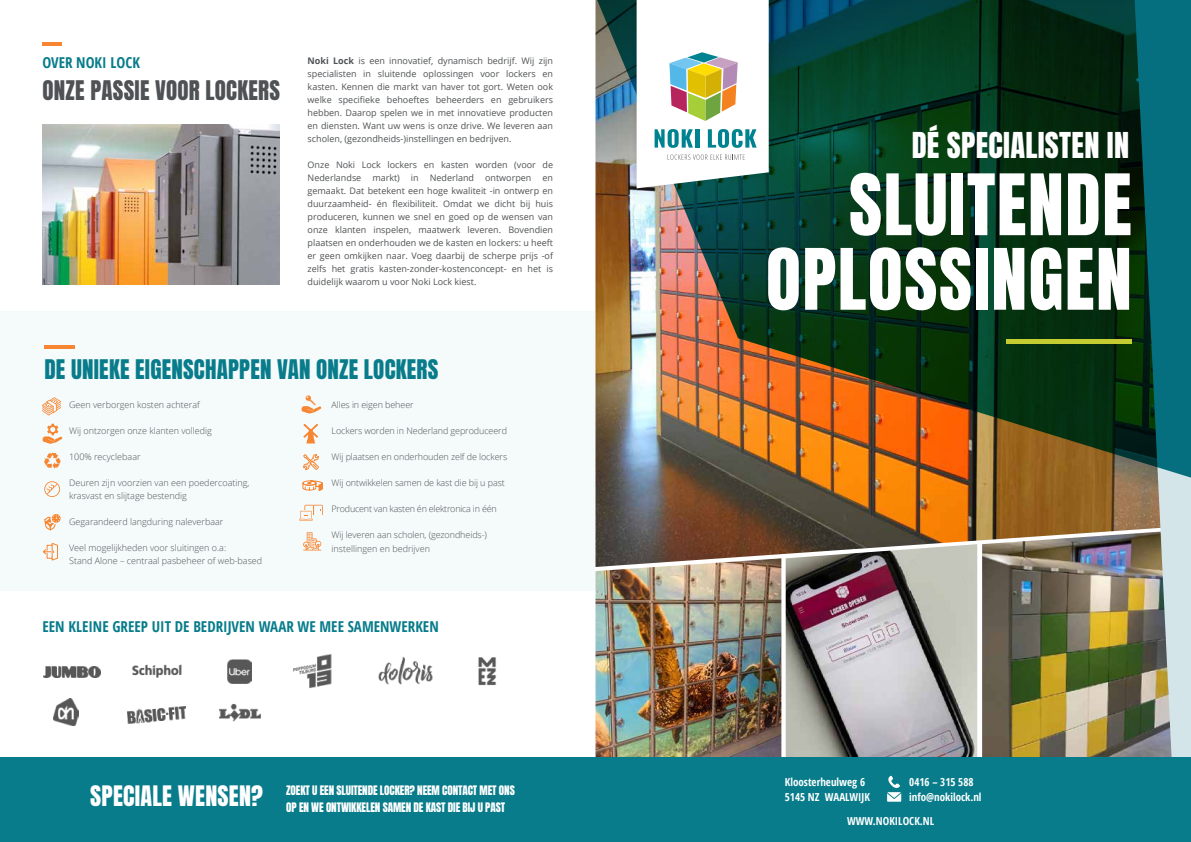
<style>
.page{position:relative;width:1191px;height:842px;background:#fff}
.page>*{position:absolute;margin:0;border:0;box-sizing:border-box;transform-origin:0 0}
.t1{font:72px/74.5px "Anton";letter-spacing:.02em;color:#fff;text-align:right}
.t2{font:30.3px "Anton";letter-spacing:.01em;color:#fff}
.t3{font:24px "Anton";letter-spacing:.01em;color:#fff}
.t4{font:23px "Anton";letter-spacing:.01em;color:#087c8b}
.t5{font:23px "Anton";letter-spacing:.01em;color:#4f5254}
.t6{font:700 15px "Open Sans Condensed";color:#087c8b}
.t7{font:11.1px/16.7px "Anton";letter-spacing:-.01em;color:#fff}
.t8{font:700 11px/15px "Open Sans Condensed";color:#fff}
.t9{font:9px/13px "Open Sans";color:#4f5254;text-align:justify}
.t10{font:300 9px/13px "Open Sans";color:#4f5254}
.t11{font:300 9px "Open Sans";letter-spacing:-.025em;color:#4f5254}
.s1{font-weight:700}
</style>
<div class="page">
<img style="left:595px;top:480px;width:539px;height:87px">
<hr style="left:42px;top:43px;width:20px;height:3px;background:#f68631">
<img style="left:44px;top:666px;width:56px;height:12px">
<img style="left:293px;top:654px;width:39px;height:34px">
<img style="left:378px;top:657px;width:55px;height:28px">
<img style="left:478px;top:657px;width:18px;height:29px">
<img style="left:132px;top:664px;width:50px;height:14px">
<img style="left:227px;top:660px;width:24px;height:23px">
<img style="left:54px;top:699px;width:25px;height:27px">
<img style="left:128px;top:706px;width:57px;height:17px">
<img style="left:219px;top:703px;width:42px;height:19px">
<img style="left:595px;top:558px;width:186px;height:200px">
<img style="left:982px;top:531px;width:152px;height:227px">
<img style="left:785px;top:544px;width:192px;height:214px">
<img style="left:1134px;top:480px;width:57px;height:278px">
<img style="left:595px;top:0;width:596px;height:480px">
<hr style="left:1006px;top:339px;width:126px;height:4px;background:#c5cc32">
<div style="left:0;top:758px;width:1191px;height:84px;background:#087c8b"></div>
<svg style="left:887px;top:776px;width:14px;height:26px"></svg>
<div style="left:631px;top:0;width:143px;height:193px;background:#000;opacity:.13"></div>
<svg style="left:636px;top:0;width:132px;height:188px"></svg>
<div style="left:0;top:312px;width:595px;height:279px;background:#f5fafb"></div>
<hr style="left:44px;top:345px;width:31px;height:3px;background:#f68631">
<img style="left:42px;top:125px;width:238px;height:160px">
<svg style="left:44px;top:453px;width:17px;height:16px"></svg>
<svg style="left:43px;top:543px;width:15px;height:18px"></svg>
<svg style="left:303px;top:454px;width:16px;height:16px"></svg>
<svg style="left:303px;top:532px;width:18px;height:18px"></svg>
<svg style="left:299px;top:505px;width:24px;height:15px"></svg>
<svg style="left:303px;top:424px;width:15px;height:19px"></svg>
<svg style="left:302px;top:480px;width:21px;height:11px"></svg>
<svg style="left:42px;top:397px;width:19px;height:18px"></svg>
<svg style="left:301px;top:395px;width:20px;height:18px"></svg>
<svg style="left:43px;top:424px;width:19px;height:20px"></svg>
<svg style="left:44px;top:481px;width:16px;height:16px"></svg>
<svg style="left:44px;top:514px;width:17px;height:16px"></svg>
<h3 class="t6" style="left:42px;top:52px;width:99px">OVER NOKI LOCK</h3>
<p class="t9" style="left:307px;top:54px;width:247px"><span class="s1">Noki Lock</span> is een innovatief, dynamisch bedrijf. Wij zijn specialisten in sluitende oplossingen voor lockers en kasten. Kennen die markt van haver tot gort. Weten ook welke specifieke behoeftes beheerders en gebruikers hebben. Daarop spelen we in met innovatieve producten en diensten. Want uw wens is onze drive. We leveren aan scholen, (gezondheids-)instellingen en bedrijven.</p>
<p class="t9" style="left:307px;top:158px;width:247px">Onze Noki Lock lockers en kasten worden (voor de Nederlandse markt) in Nederland ontworpen en gemaakt. Dat betekent een hoge kwaliteit -in ontwerp en duurzaamheid- én flexibiliteit. Omdat we dicht bij huis produceren, kunnen we snel en goed op de wensen van onze klanten inspelen, maatwerk leveren. Bovendien plaatsen en onderhouden we de kasten en lockers: u heeft er geen omkijken naar. Voeg daarbij de scherpe prijs -of zelfs het gratis kasten-zonder-kostenconcept- en het is duidelijk waarom u voor Noki Lock kiest.</p>
<h3 class="t5" style="left:43px;top:79px;width:239px">ONZE PASSIE VOOR LOCKERS</h3>
<h3 class="t4" style="left:44px;top:358px;width:395px">DE UNIEKE EIGENSCHAPPEN VAN ONZE LOCKERS</h3>
<p class="t10" style="left:69px;top:398px;width:132px">Geen verborgen kosten achteraf</p>
<p class="t10" style="left:69px;top:424px;width:144px">Wij ontzorgen onze klanten volledig</p>
<p class="t10" style="left:69px;top:450px;width:73px">100% recyclebaar</p>
<p class="t10" style="left:69px;top:476px;width:182px">Deuren zijn voorzien van een poedercoating, krasvast en slijtage bestendig</p>
<p class="t10" style="left:69px;top:515px;width:156px">Gegarandeerd langduring naleverbaar</p>
<p class="t10" style="left:69px;top:541px;width:195px">Veel mogelijkheden voor sluitingen o.a:<br>Stand Alone – centraal pasbeheer of web-based</p>
<p class="t10" style="left:331px;top:398px;width:84px">Alles in eigen beheer</p>
<p class="t10" style="left:331px;top:424px;width:177px">Lockers worden in Nederland geproduceerd</p>
<p class="t10" style="left:331px;top:450px;width:177px">Wij plaatsen en onderhouden zelf de lockers</p>
<p class="t10" style="left:331px;top:476px;width:175px">Wij ontwikkelen samen de kast die bij u past</p>
<p class="t11" style="left:331px;top:502px;width:167px">Producent van kasten én elektronica in één</p>
<p class="t10" style="left:331px;top:527px;width:157px;line-height:14px">Wij leveren aan scholen, (gezondheids-) instellingen en bedrijven</p>
<h3 class="t6" style="left:43px;top:616px;width:398px">EEN KLEINE GREEP UIT DE BEDRIJVEN WAAR WE MEE SAMENWERKEN</h3>
<h3 class="t3" style="left:90px;top:783px;width:174px">SPECIALE WENSEN?</h3>
<p class="t7" style="left:286px;top:783px;width:230px">ZOEKT U EEN SLUITENDE LOCKER? NEEM CONTACT MET ONS<br>OP EN WE ONTWIKKELEN SAMEN DE KAST DIE BIJ U PAST</p>
<h2 class="t2" style="left:911px;top:130px;width:219px">DÉ SPECIALISTEN IN</h2>
<h1 class="t1" style="left:766px;top:173px;width:367px">SLUITENDE<br>OPLOSSINGEN</h1>
<p class="t8" style="left:785px;top:774px;width:87px">Kloosterheulweg 6<br>5145 NZ WAALWIJK</p>
<p class="t8" style="left:909px;top:774px;width:74px">0416 – 315 588 info@nokilock.nl</p>
<p class="t8" style="left:847px;top:813px;width:89px">WWW.NOKILOCK.NL</p>
</div>
